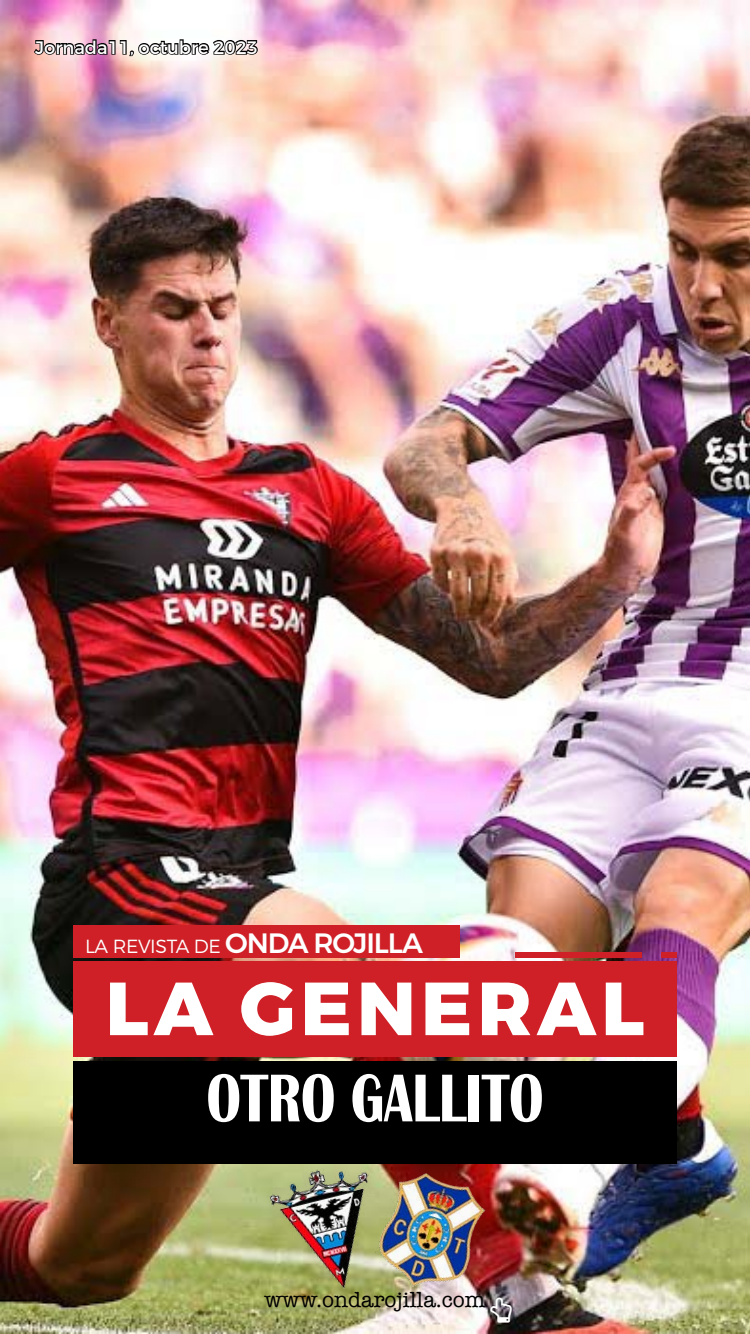
<style>
.page{position:relative;width:750px;height:1334px;background:#fff}
.page>*{position:absolute;margin:0;border:0;box-sizing:border-box;transform-origin:0 0}
.t1{font:800 75px "Montserrat";letter-spacing:.07em;color:#fff}
.t2{font:700 70px "Britannic";color:#fff;scale:.75 1}
.t3{font:22px "American Typewriter";color:#000}
.t4{font:300 19px "Montserrat";letter-spacing:-.02em;color:#fff}
.t5{font:18px "Montserrat";color:#fff}
.s1{font-weight:500;font-size:28px}
</style>
<div class="page">
<img style="left:0;top:0;width:750px;height:1334px">
<svg style="left:33px;top:38px;width:226px;height:19px"></svg>
<div style="left:515px;top:953px;width:127px;height:5px;background:#ce2026"></div>
<div style="left:662px;top:953px;width:15px;height:5px;background:#ce2026"></div>
<div style="left:73px;top:1061px;width:604px;height:103px;background:#000"></div>
<div style="left:73px;top:926px;width:386px;height:32px;background:#ce2026"></div>
<div style="left:73px;top:962px;width:604px;height:95px;background:#ce2026"></div>
<img style="left:258px;top:1164px;width:94px;height:140px">
<img style="left:352px;top:1164px;width:156px;height:144px">
<svg style="left:491px;top:1298px;width:21px;height:25px"></svg>
<p class="t5" style="left:35px;top:36px;width:224px">Jornada11, octubre 2023</p>
<p class="t4" style="left:85px;top:935px;width:339px">LA REVISTA DE <span class="s1">ONDA ROJILLA</span></p>
<h1 class="t1" style="left:106px;top:962px;width:540px">LA GENERAL</h1>
<h2 class="t2" style="left:207px;top:1059px;width:450px">OTRO GALLITO</h2>
<p class="t3" style="left:265px;top:1287px;width:222px">www.ondarojilla.com</p>
</div>
